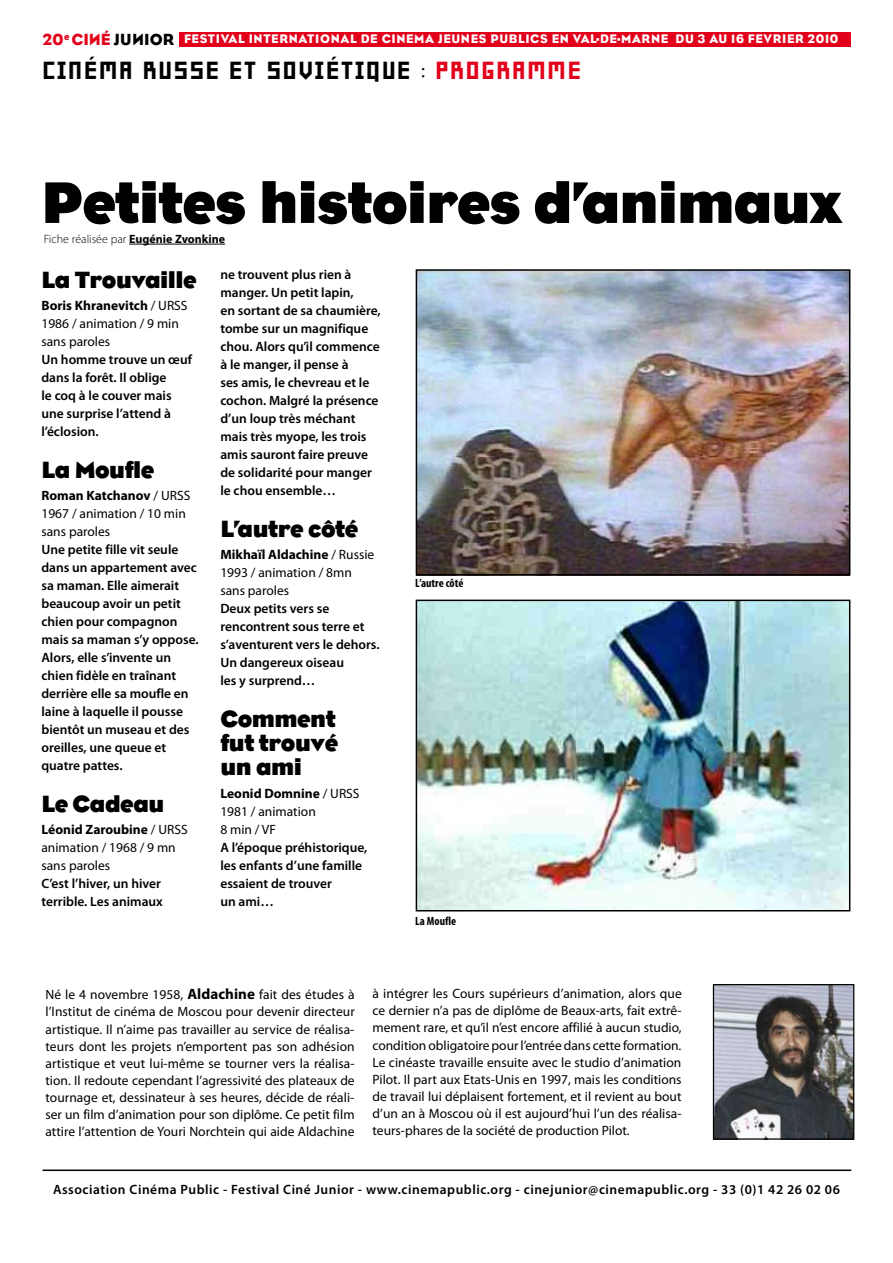
<style>
.page{position:relative;width:893px;height:1263px;background:#fff}
.page>*{position:absolute;margin:0;border:0;box-sizing:border-box;transform-origin:0 0}
.t1{font:700 59.7px "Bureau Eagle";letter-spacing:-.02em;color:#000}
.t2{font:30px "Minimum A Noir";letter-spacing:.05em;color:#000}
.t3{font:700 24px/24px "Bureau Eagle";letter-spacing:-.02em;color:#000;text-align:justify}
.t4{font:16.5px "Bureau Eagle";color:#000}
.t5{font:16.5px "Bureau Eagle";color:#e2001a}
.t6{font:13.5px/17.1px "Myriad Pro";color:#000}
.t7{font:600 13.5px/18px "Myriad Pro";color:#000}
.t8{font:600 13.5px "Myriad Pro";letter-spacing:.04em;color:#000}
.t9{font:12.75px "Bureau Eagle";letter-spacing:.05em;color:#fff}
.t10{font:300 12px "Myriad Pro";color:#000}
.t11{font:700 condensed 12px "Myriad Pro";color:#000}
.s1{color:#e2001a}
.s2{font-weight:700}
.s3{font-weight:700;font-size:15px}
</style>
<div class="page">
<hr style="left:43px;top:1169px;width:808px;height:2px;background:#000">
<div style="left:179px;top:32px;width:671px;height:14px;background:#e2001a"></div>
<img style="left:419px;top:272px;width:428px;height:300px">
<div style="left:416px;top:269px;width:434px;height:306px;border:2px solid #000"></div>
<img style="left:419px;top:603px;width:428px;height:305px">
<div style="left:416px;top:600px;width:434px;height:311px;border:2px solid #000"></div>
<img style="left:715px;top:986px;width:137px;height:152px">
<div style="left:713px;top:984px;width:141px;height:156px;border:1px solid #000"></div>
<hr style="left:129px;top:244px;width:96px;height:1px;background:#000">
<p class="t5" style="left:43px;top:30px;width:38px">20 <sup>E</sup> CI</p>
<p class="t4" style="left:101px;top:30px;width:32px"><span class="s1">É</span>JU</p>
<p class="t4" style="left:144px;top:30px;width:31px">IOR</p>
<p class="t9" style="left:184px;top:32px;width:656px">FESTIVAL INTERNATIONAL DE CINEMA JEUNES PUBLICS EN VAL<span class="s2">-</span>DE<span class="s2">-</span>MARNE DU 3 AU 16 FEVRIER 2010</p>
<h2 class="t2" style="left:43px;top:55px;width:540px">CINÉMA RUSSE ET SOVIÉTIQUE : <span class="s1">PROGRAMME</span></h2>
<h1 class="t1" style="left:41px;top:170px;width:803px">Petites histoires d’animaux</h1>
<p class="t10" style="left:44px;top:232px;width:183px">Fiche réalisée par <span class="s2">Eugénie Zvonkine</span></p>
<h3 class="t3" style="left:41px;top:268px;width:157px">La Trouvaille</h3>
<p class="t6" style="left:41px;top:296px;width:148px;line-height:18px"><span class="s2">Boris Khranevitch</span> / URSS<br>1986 / animation / 9 min sans paroles</p>
<p class="t7" style="left:41px;top:350px;width:152px">Un homme trouve un œuf dans la forêt. Il oblige<br>le coq à le couver mais une surprise l’attend à l’éclosion.</p>
<h3 class="t3" style="left:41px;top:458px;width:114px">La Moufle</h3>
<p class="t6" style="left:41px;top:486px;width:150px;line-height:18px"><span class="s2">Roman Katchanov</span> / URSS<br>1967 / animation / 10 min sans paroles</p>
<p class="t7" style="left:41px;top:540px;width:159px">Une petite fille vit seule dans un appartement avec sa maman. Elle aimerait beaucoup avoir un petit chien pour compagnon mais sa maman s’y oppose.<br>Alors, elle s’invente un chien fidèle en traînant derrière elle sa moufle en laine à laquelle il pousse bientôt un museau et des oreilles, une queue et quatre pattes.</p>
<h3 class="t3" style="left:41px;top:792px;width:124px">Le Cadeau</h3>
<p class="t6" style="left:41px;top:821px;width:148px;line-height:18px"><span class="s2">Léonid Zaroubine</span> / URSS animation / 1968 / 9 mn sans paroles</p>
<p class="t7" style="left:41px;top:874px;width:123px">C’est l’hiver, un hiver terrible. Les animaux</p>
<p class="t7" style="left:220px;top:265px;width:162px">ne trouvent plus rien à manger. Un petit lapin,<br>en sortant de sa chaumière, tombe sur un magnifique chou. Alors qu’il commence à le manger, il pense à<br>ses amis, le chevreau et le cochon. Malgré la présence d’un loup très méchant mais très myope, les trois amis sauront faire preuve de solidarité pour manger le chou ensemble…</p>
<h3 class="t3" style="left:220px;top:517px;width:139px">L’autre côté</h3>
<p class="t6" style="left:220px;top:546px;width:155px;line-height:18px"><span class="s2">Mikhaïl Aldachine</span> / Russie<br>1993 / animation / 8mn sans paroles</p>
<p class="t7" style="left:220px;top:599px;width:161px">Deux petits vers se rencontrent sous terre et s’aventurent vers le dehors.<br>Un dangereux oiseau<br>les y surprend…</p>
<h3 class="t3" style="left:220px;top:707px;width:119px">Comment fut trouvé un ami</h3>
<p class="t6" style="left:220px;top:784px;width:141px;line-height:18px"><span class="s2">Leonid Domnine</span> / URSS<br>1981 / animation<br>8 min / VF</p>
<p class="t7" style="left:220px;top:838px;width:149px">A l’époque préhistorique, les enfants d’une famille essaient de trouver<br>un ami…</p>
<p class="t11" style="left:415px;top:575px;width:50px">L’autre côté</p>
<p class="t11" style="left:415px;top:913px;width:43px">La Moufle</p>
<p class="t6" style="left:45px;top:986px;width:311px;text-align:justify">Né le 4 novembre 1958, <span class="s3">Aldachine</span> fait des études à l’Institut de cinéma de Moscou pour devenir directeur artistique. Il n’aime pas travailler au service de réalisa&shy;teurs dont les projets n’emportent pas son adhésion artistique et veut lui-même se tourner vers la réalisa&shy;tion. Il redoute cependant l’agressivité des plateaux de tournage et, dessinateur à ses heures, décide de réali&shy;ser un film d’animation pour son diplôme. Ce petit film attire l’attention de Youri Norchtein qui aide Aldachine</p>
<p class="t6" style="left:373px;top:985px;width:311px;text-align:justify">à intégrer les Cours supérieurs d’animation, alors que ce dernier n’a pas de diplôme de Beaux-arts, fait extrê&shy;mement rare, et qu’il n’est encore affilié à aucun studio, condition obligatoire pour l’entrée dans cette formation.<br>Le cinéaste travaille ensuite avec le studio d’animation Pilot. Il part aux Etats-Unis en 1997, mais les conditions de travail lui déplaisent fortement, et il revient au bout d’un an à Moscou où il est aujourd’hui l’un des réalisa&shy;teurs-phares de la société de production Pilot.</p>
<p class="t8" style="left:53px;top:1181px;width:788px">Association Cinéma Public - Festival Ciné Junior - www.cinemapublic.org - cinejunior@cinemapublic.org - 33 (0)1 42 26 02 06</p>
</div>
